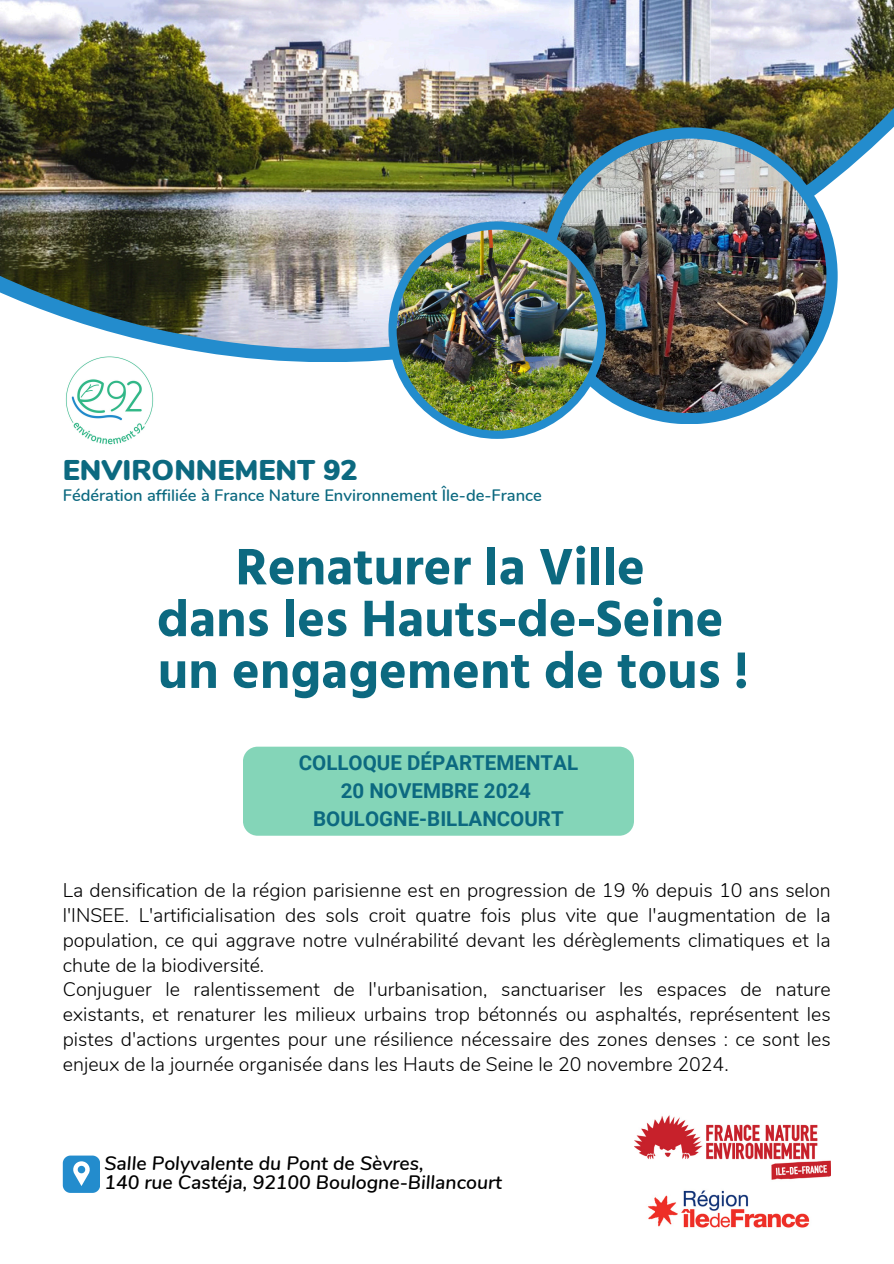
<style>
.page{position:relative;width:894px;height:1264px;background:#fff}
.page>*{position:absolute;margin:0;border:0;box-sizing:border-box;transform-origin:0 0}
.t1{font:700 52.5px/51.8px "Hind";color:#0c6980;text-align:center}
.t2{font:900 28.5px "Nunito";color:#0c6980}
.t3{font:700 20.55px/28.2px "Roboto";color:#0c6980;text-align:center}
.t4{font:300 19.5px/24.8px "Nunito";color:#000}
.t5{font:italic 600 19.35px/19.4px "Nunito";color:#000}
.t6{font:600 16.5px "Nunito";color:#0c6980}
</style>
<div class="page">
<img style="left:0;top:0;width:893px;height:349px">
<img style="left:63px;top:353px;width:93px;height:93px;border-radius:50%">
<div style="left:243px;top:746px;width:390px;height:89px;background:#84d5b8"></div>
<img style="left:648px;top:1190px;width:162px;height:38px">
<img style="left:634px;top:1115px;width:196px;height:65px">
<div style="left:540px;top:127px;width:297px;height:297px;background:#238ccd;border-radius:50%"></div>
<img style="left:551px;top:139px;width:275px;height:274px;border-radius:50%">
<svg style="left:388px;top:221px;width:217px;height:218px;fill:#238ccd"></svg>
<div style="left:391px;top:224px;width:212px;height:212px;background:#238ccd;border-radius:50%"></div>
<img style="left:396px;top:230px;width:201px;height:200px;border-radius:50%">
<svg style="left:63px;top:1155px;width:37px;height:37px"></svg>
<p class="t2" style="left:63px;top:451px;width:296px">ENVIRONNEMENT 92</p>
<p class="t6" style="left:63px;top:484px;width:480px">Fédération affiliée à France Nature Environnement Île-de-France</p>
<p class="t1" style="left:157px;top:540px;width:593px">Renaturer la Ville<br>dans les Hauts-de-Seine un engagement de tous !</p>
<p class="t3" style="left:299px;top:749px;width:281px">COLLOQUE DÉPARTEMENTAL<br>20 NOVEMBRE 2024<br>BOULOGNE-BILLANCOURT</p>
<h4 class="t4" style="left:63px;top:878px;width:769px">La densification de la région parisienne est en progression de 19 % depuis 10 ans selon l'INSEE. L'artificialisation des sols croit quatre fois plus vite que l'augmentation de la population, ce qui aggrave notre vulnérabilité devant les dérèglements climatiques et la chute de la biodiversité.<br>Conjuguer le ralentissement de l'urbanisation, sanctuariser les espaces de nature existants, et renaturer les milieux urbains trop bétonnés ou asphaltés, représentent les pistes d'actions urgentes pour une résilience nécessaire des zones denses : ce sont les enjeux de la journée organisée dans les Hauts de Seine le 20 novembre 2024.</h4>
<h5 class="t5" style="left:104px;top:1153px;width:399px">Salle Polyvalente du Pont de Sèvres,<br>140 rue Castéja, 92100 Boulogne-Billancourt</h5>
</div>
